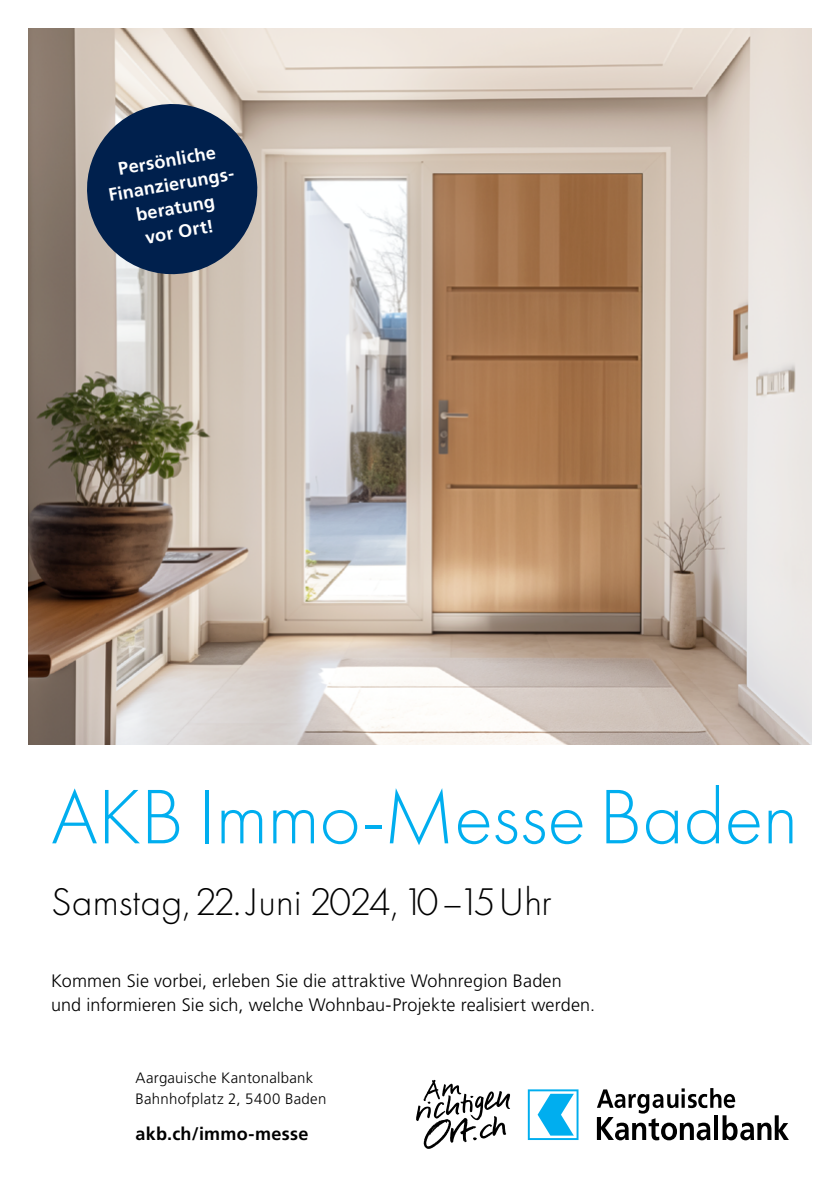
<style>
.page{position:relative;width:840px;height:1191px;background:#fff}
.page>*{position:absolute;margin:0;border:0;box-sizing:border-box;transform-origin:0 0}
.t1{font:300 80px "Futura PT";letter-spacing:-.005em;color:#00aeef}
.t2{font:300 40px "Futura PT";letter-spacing:.005em;color:#000}
.t3{font:18px/24px "Frutiger LT 45 Lt";letter-spacing:.01em;color:#000}
.t4{font:18px/24px "Frutiger LT 65 Bd";color:#fff;text-align:center}
.t5{font:18px "Frutiger LT 65 Bd";letter-spacing:.015em;color:#000}
.t6{font:15px/21px "Frutiger LT 45 Lt";letter-spacing:.015em;color:#000}
</style>
<div class="page">
<img style="left:28px;top:28px;width:783px;height:716px">
<svg style="left:80px;top:97px;width:184px;height:184px;background:#43556f"></svg>
<svg style="left:596px;top:1088px;width:192px;height:52px"></svg>
<svg style="left:527px;top:1089px;width:51px;height:51px"></svg>
<svg style="left:416px;top:1079px;width:94px;height:70px"></svg>
<p class="t4" style="left:102px;top:160px;width:132px;rotate:-10deg">Persönliche<br>Finanzierungs&shy;beratung<br>vor Ort!</p>
<h1 class="t1" style="left:51px;top:771px;width:748px">AKB Immo-Messe Baden</h1>
<h2 class="t2" style="left:51px;top:879px;width:502px">Samstag, 22. Juni 2024, 10–15Uhr</h2>
<p class="t3" style="left:51px;top:969px;width:545px">Kommen Sie vorbei, erleben Sie die attraktive Wohnregion Baden und informieren Sie sich, welche Wohnbau-Projekte realisiert werden.</p>
<p class="t6" style="left:135px;top:1067px;width:192px">Aargauische Kantonalbank<br>Bahnhofplatz 2, 5400 Baden</p>
<p class="t5" style="left:135px;top:1123px;width:174px">akb.ch/immo-messe</p>
</div>
